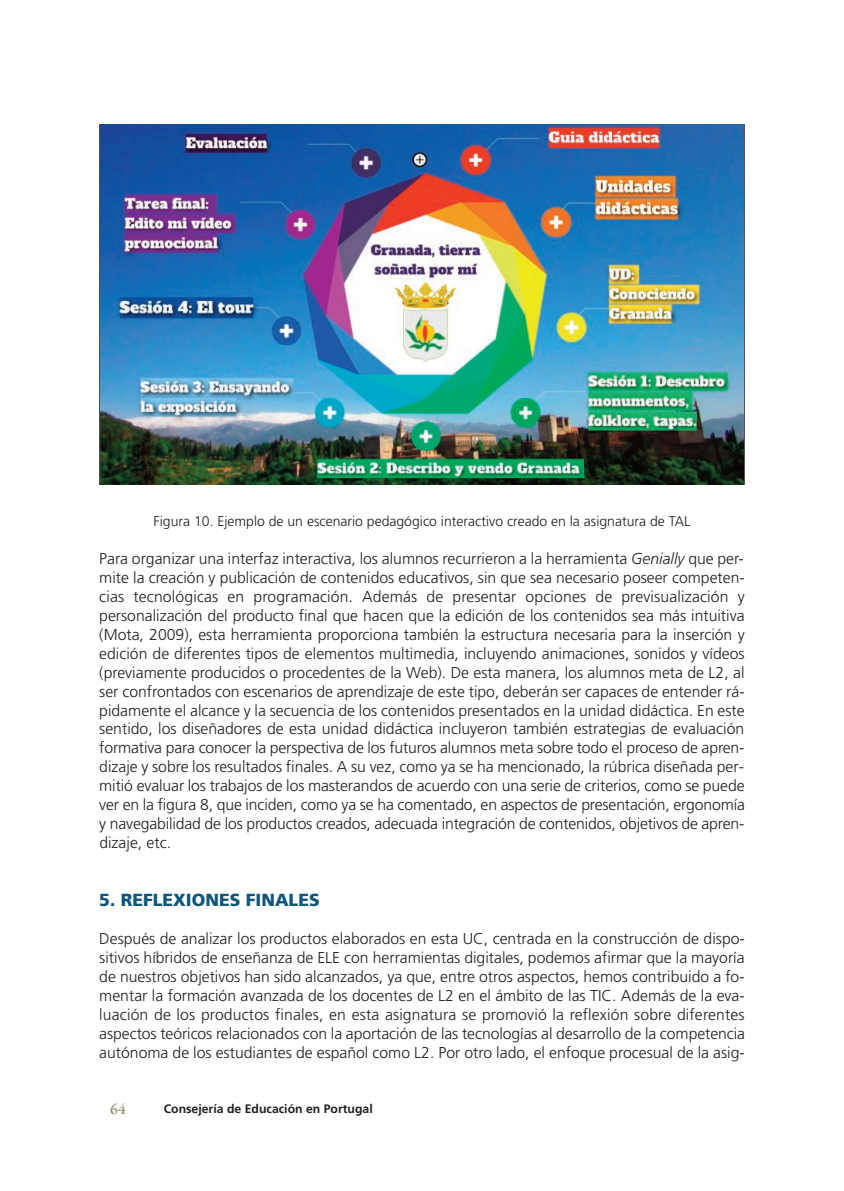
<style>
.page{position:relative;width:844px;height:1191px;background:#fff}
.page>*{position:absolute;margin:0;border:0;box-sizing:border-box;transform-origin:0 0}
.t1{font:900 17.5px "Frutiger";color:#0f567c}
.t2{font:300 15.75px/18.9px "Frutiger";color:#231f20;text-align:justify}
.t3{font:600 15.75px "Garamond Premr Pro";color:#999178}
.t4{font:300 14px "Frutiger";color:#231f20}
.t5{font:700 12.25px "Frutiger";color:#231f20}
.s1{font-style:italic}
</style>
<div class="page">
<img style="left:100px;top:125px;width:643px;height:359px">
<p class="t4" style="left:153px;top:516px;width:538px">Figura 10. Ejemplo de un escenario pedagógico interactivo creado en la asignatura de TAL</p>
<p class="t2" style="left:99px;top:550px;width:647px">Para organizar una interfaz interactiva, los alumnos recurrieron a la herramienta <span class="s1">Genially</span> que per&shy;mite la creación y publicación de contenidos educativos, sin que sea necesario poseer competen&shy;cias tecnológicas en programación. Además de presentar opciones de previsualización y personalización del producto final que hacen que la edición de los contenidos sea más intuitiva (Mota, 2009), esta herramienta proporciona también la estructura necesaria para la inserción y edición de diferentes tipos de elementos multimedia, incluyendo animaciones, sonidos y vídeos (previamente producidos o procedentes de la Web). De esta manera, los alumnos meta de L2, al ser confrontados con escenarios de aprendizaje de este tipo, deberán ser capaces de entender rá&shy;pidamente el alcance y la secuencia de los contenidos presentados en la unidad didáctica. En este sentido, los diseñadores de esta unidad didáctica incluyeron también estrategias de evaluación formativa para conocer la perspectiva de los futuros alumnos meta sobre todo el proceso de apren&shy;dizaje y sobre los resultados finales. A su vez, como ya se ha mencionado, la rúbrica diseñada per&shy;mitió evaluar los trabajos de los masterandos de acuerdo con una serie de criterios, como se puede ver en la figura 8, que inciden, como ya se ha comentado, en aspectos de presentación, ergonomía y navegabilidad de los productos creados, adecuada integración de contenidos, objetivos de apren&shy;dizaje, etc.</p>
<p class="t1" style="left:99px;top:892px;width:222px">5. REFLEXIONES FINALES</p>
<p class="t2" style="left:99px;top:930px;width:647px">Después de analizar los productos elaborados en esta UC, centrada en la construcción de dispo&shy;sitivos híbridos de enseñanza de ELE con herramientas digitales, podemos afirmar que la mayoría de nuestros objetivos han sido alcanzados, ya que, entre otros aspectos, hemos contribuido a fo&shy;mentar la formación avanzada de los docentes de L2 en el ámbito de las TIC. Además de la eva&shy;luación de los productos finales, en esta asignatura se promovió la reflexión sobre diferentes aspectos teóricos relacionados con la aportación de las tecnologías al desarrollo de la competencia autónoma de los estudiantes de español como L2. Por otro lado, el enfoque procesual de la asig-</p>
<p class="t3" style="left:110px;top:1102px;width:17px">64</p>
<p class="t5" style="left:164px;top:1104px;width:210px">Consejería de Educación en Portugal</p>
</div>
